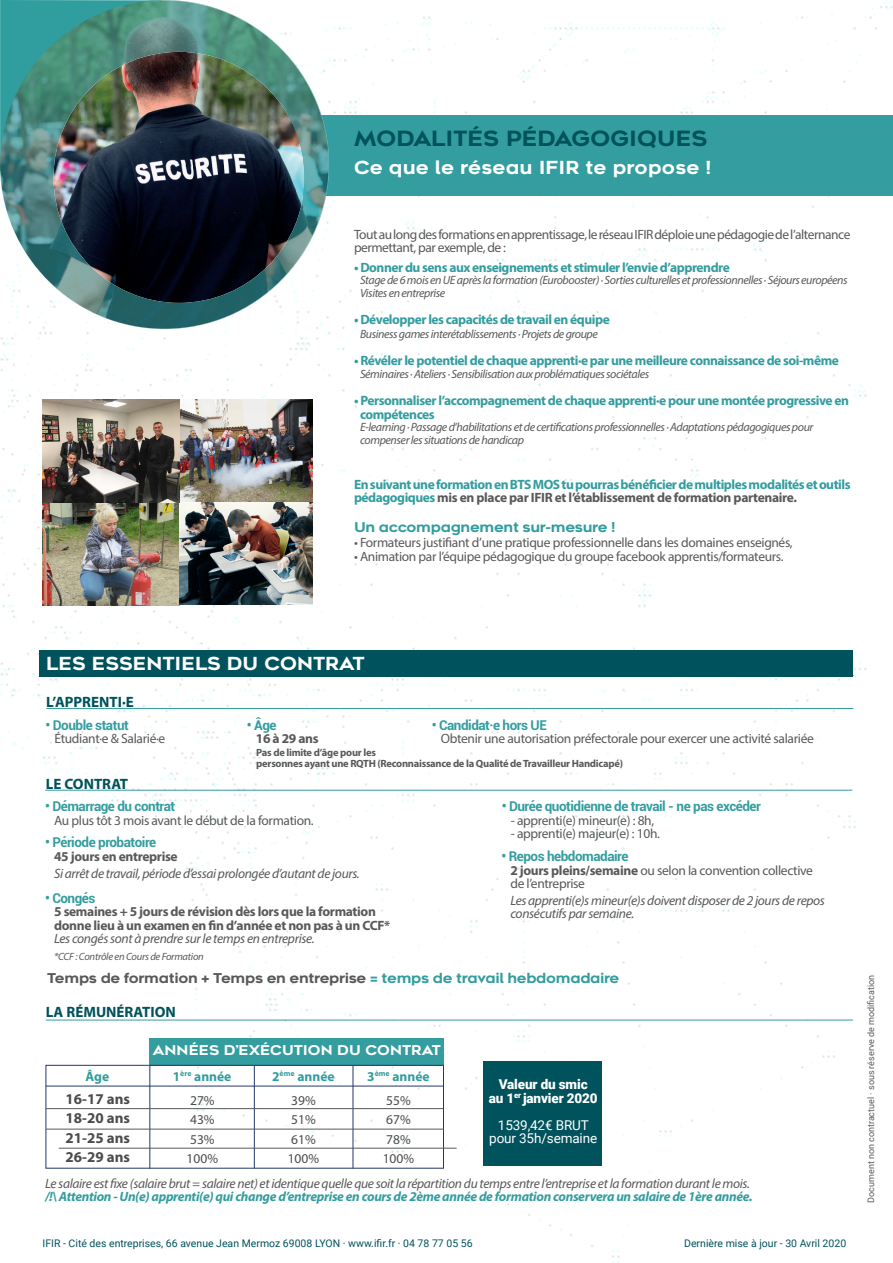
<style>
.page{position:relative;width:893px;height:1263px;background:#fff}
.page>*{position:absolute;margin:0;border:0;box-sizing:border-box;transform-origin:0 0}
.t1{font:21px "Metrosant";color:#00525c}
.t2{font:18px "Metrosant";color:#fff}
.t3{font:700 15px "Myriad Pro";color:#00525c}
.t4{font:700 15px "Myriad Pro";color:#4b4c4d}
.t5{font:13.5px/13.5px "Myriad Pro";letter-spacing:-.025em;color:#595959}
.t6{font:700 13.5px/13.5px "Myriad Pro";letter-spacing:-.035em;color:#339d9f}
.t7{font:italic 13.5px "Myriad Pro";letter-spacing:-.025em;color:#595959}
.t8{font:700 13.5px "Roboto";letter-spacing:-.035em;color:#339d9f}
.t9{font:700 13.5px "Myriad Pro";letter-spacing:-.025em;color:#595959}
.t10{font:italic 700 13.5px "Myriad Pro";letter-spacing:-.025em;color:#339d9f}
.t11{font:13.5px "Metrosant";letter-spacing:-.035em;color:#595959}
.t12{font:13.5px "Myriad Pro";color:#4b4c4d}
.t13{font:900 13.5px "Roboto";letter-spacing:-.01em;color:#fff}
.t14{font:13.5px "Metrosant";letter-spacing:-.035em;color:#339d9f}
.t15{font:13.5px/13.5px "Roboto";letter-spacing:-.01em;color:#fff;text-align:center}
.t16{font:13.5px "Metrosant";color:#fff}
.t17{font:italic 12px "Myriad Pro";letter-spacing:-.035em;color:#595959}
.t18{font:10.5px "Roboto";color:#00525c}
.t19{font:700 10.5px "Myriad Pro";letter-spacing:-.025em;color:#595959}
.t20{font:italic 10.5px "Myriad Pro";letter-spacing:-.025em;color:#595959}
.t21{font:9px "Roboto";color:#595959}
.t22{font:700 7.8px "Myriad Pro";color:#339d9f}
.s1{color:#595959}
.s2{font-weight:700}
.s3{color:#339d9f}
.s4{font-size:13.5px}
</style>
<div class="page">
<img style="left:0;top:0;width:893px;height:1263px">
<div style="left:270px;top:115px;width:623px;height:81px;background:#339d9f"></div>
<img style="left:0;top:0;width:329px;height:329px">
<img style="left:43px;top:400px;width:270px;height:205px">
<div style="left:40px;top:650px;width:813px;height:26px;background:#00525c"></div>
<div style="left:150px;top:1038px;width:294px;height:27px;background:#339d9f"></div>
<div style="left:46px;top:1065px;width:398px;height:103px;border:1px solid #22396d"></div>
<hr style="left:150px;top:1065px;width:1px;height:103px;background:#22396d">
<hr style="left:254px;top:1065px;width:1px;height:103px;background:#22396d">
<hr style="left:353px;top:1065px;width:1px;height:103px;background:#22396d">
<hr style="left:46px;top:1086px;width:398px;height:1px;background:#22396d">
<hr style="left:46px;top:1108px;width:398px;height:1px;background:#595959">
<hr style="left:46px;top:1129px;width:398px;height:1px;background:#595959">
<hr style="left:59px;top:1148px;width:398px;height:1px;background:#595959">
<div style="left:483px;top:1062px;width:119px;height:104px;background:#00525c"></div>
<hr style="left:46px;top:708px;width:807px;height:1px;background:#339d9f">
<hr style="left:45px;top:790px;width:807px;height:1px;background:#339d9f">
<hr style="left:46px;top:1020px;width:807px;height:1px;background:#339d9f">
<p class="t1" style="left:354px;top:125px;width:355px">MODALITÉS PÉDAGOGIQUES</p>
<p class="t2" style="left:354px;top:155px;width:359px">Ce que le réseau IFIR te propose !</p>
<p class="t5" style="left:354px;top:227px;width:498px">Tout au long des formations en apprentissage, le réseau IFIR déploie une pédagogie de l’alternance permettant, par exemple, de :</p>
<p class="t6" style="left:354px;top:260px;width:377px">• Donner du sens aux enseignements et stimuler l’envie d’apprendre</p>
<p class="t17" style="left:360px;top:272px;width:489px">Stage de 6 mois en UE après la formation (Eurobooster) · Sorties culturelles et professionnelles · Séjours européens</p>
<p class="t17" style="left:360px;top:286px;width:87px">Visites en entreprise</p>
<p class="t6" style="left:354px;top:312px;width:257px">• Développer les capacités de travail en équipe</p>
<p class="t17" style="left:360px;top:326px;width:239px">Business games interétablissements · Projets de groupe</p>
<p class="t6" style="left:354px;top:353px;width:486px">• Révéler le potentiel de chaque apprenti·e par une meilleure connaissance de soi-même</p>
<p class="t17" style="left:360px;top:367px;width:291px">Séminaires · Ateliers · Sensibilisation aux problématiques sociétales</p>
<p class="t6" style="left:354px;top:393px;width:496px">• Personnaliser l’accompagnement de chaque apprenti·e pour une montée progressive en</p>
<p class="t6" style="left:360px;top:407px;width:76px">compétences</p>
<p class="t17" style="left:360px;top:419px;width:455px">E-learning · Passage d’habilitations et de certifications professionnelles · Adaptations pédagogiques pour</p>
<p class="t17" style="left:360px;top:433px;width:166px">compenser les situations de handicap</p>
<p class="t6" style="left:354px;top:477px;width:498px">En suivant une formation en BTS MOS tu pourras bénéficier de multiples modalités et outils pédagogiques <span class="s1">mis en place par IFIR et l’établissement de formation partenaire.</span></p>
<p class="t14" style="left:354px;top:518px;width:263px">Un accompagnement sur-mesure !</p>
<p class="t5" style="left:354px;top:536px;width:440px">• Formateurs justifiant d’une pratique professionnelle dans les domaines enseignés,</p>
<p class="t5" style="left:354px;top:549px;width:431px">• Animation par l’équipe pédagogique du groupe facebook apprentis/formateurs.</p>
<p class="t2" style="left:46px;top:651px;width:320px">LES ESSENTIELS DU CONTRAT</p>
<p class="t3" style="left:46px;top:692px;width:89px">L’APPRENTI·E</p>
<p class="t8" style="left:45px;top:715px;width:85px">• Double statut</p>
<p class="t5" style="left:54px;top:731px;width:112px">Étudiant·e &amp; Salarié·e</p>
<p class="t8" style="left:247px;top:715px;width:31px">• Âge</p>
<p class="t9" style="left:256px;top:730px;width:64px">16 à 29 ans</p>
<p class="t8" style="left:432px;top:715px;width:117px">• Candidat·e hors UE</p>
<p class="t5" style="left:441px;top:731px;width:375px">Obtenir une autorisation préfectorale pour exercer une activité salariée</p>
<p class="t3" style="left:46px;top:774px;width:84px">LE CONTRAT</p>
<p class="t19" style="left:256px;top:746px;width:121px">Pas de limite d’âge pour les</p>
<p class="t19" style="left:256px;top:756px;width:368px">personnes ayant une RQTH (Reconnaissance de la Qualité de Travailleur Handicapé)</p>
<p class="t8" style="left:45px;top:797px;width:132px">• Démarrage du contrat</p>
<p class="t5" style="left:54px;top:813px;width:261px">Au plus tôt 3 mois avant le début de la formation.</p>
<p class="t8" style="left:45px;top:833px;width:113px">• Période probatoire</p>
<p class="t9" style="left:54px;top:848px;width:125px">45 jours en entreprise</p>
<p class="t7" style="left:54px;top:865px;width:307px">Si arrêt de travail, période d’essai prolongée d’autant de jours.</p>
<p class="t8" style="left:45px;top:888px;width:52px">• Congés</p>
<p class="t9" style="left:54px;top:903px;width:323px">5 semaines + 5 jours de révision dès lors que la formation</p>
<p class="t9" style="left:54px;top:916px;width:338px">donne lieu à un examen en fin d’année et non pas à un CCF*</p>
<p class="t7" style="left:54px;top:930px;width:262px">Les congés sont à prendre sur le temps en entreprise.</p>
<p class="t20" style="left:54px;top:949px;width:151px">*CCF : Contrôle en Cours de Formation</p>
<p class="t8" style="left:502px;top:797px;width:261px">• Durée quotidienne de travail - ne pas excéder</p>
<p class="t5" style="left:511px;top:813px;width:145px">- apprenti(e) mineur(e) : 8h,</p>
<p class="t5" style="left:511px;top:827px;width:151px">- apprenti(e) majeur(e) : 10h.</p>
<p class="t8" style="left:501px;top:847px;width:129px">• Repos hebdomadaire</p>
<p class="t5" style="left:510px;top:863px;width:304px"><span class="s2">2 jours pleins/semaine</span> ou selon la convention collective</p>
<p class="t5" style="left:510px;top:877px;width:76px">de l’entreprise</p>
<p class="t7" style="left:510px;top:892px;width:316px">Les apprenti(e)s mineur(e)s doivent disposer de 2 jours de repos</p>
<p class="t7" style="left:510px;top:905px;width:125px">consécutifs par semaine.</p>
<p class="t11" style="left:47px;top:969px;width:574px">Temps de formation + Temps en entreprise <span class="s3">= temps de travail hebdomadaire</span></p>
<p class="t3" style="left:46px;top:1002px;width:132px">LA RÉMUNÉRATION</p>
<p class="t16" style="left:153px;top:1041px;width:289px">ANNÉES D’EXÉCUTION DU CONTRAT</p>
<p class="t6" style="left:173px;top:1069px;width:60px">1<sup>ère</sup> année</p>
<p class="t6" style="left:272px;top:1069px;width:64px">2<sup>ème</sup> année</p>
<p class="t12" style="left:190px;top:1092px;width:26px">27%</p>
<p class="t12" style="left:190px;top:1111px;width:26px">43%</p>
<p class="t12" style="left:190px;top:1131px;width:26px">53%</p>
<p class="t12" style="left:187px;top:1150px;width:33px">100%</p>
<p class="t6" style="left:86px;top:1069px;width:25px">Âge</p>
<p class="t6" style="left:392px;top:1069px;width:39px">année</p>
<p class="t4" style="left:66px;top:1089px;width:66px">16-17 ans</p>
<p class="t4" style="left:66px;top:1108px;width:66px">18-20 ans</p>
<p class="t4" style="left:66px;top:1128px;width:66px">21-25 ans</p>
<p class="t4" style="left:66px;top:1147px;width:66px">26-29 ans</p>
<p class="t22" style="left:367px;top:1069px;width:24px"><span class="s4">3</span>ème</p>
<p class="t13" style="left:499px;top:1075px;width:91px">Valeur du smic</p>
<p class="t13" style="left:489px;top:1088px;width:111px">au 1<sup>er</sup> janvier 2020</p>
<p class="t15" style="left:489px;top:1117px;width:109px">1539,42€ BRUT pour 35h/semaine</p>
<p class="t12" style="left:386px;top:1092px;width:26px">55%</p>
<p class="t12" style="left:386px;top:1111px;width:26px">67%</p>
<p class="t12" style="left:386px;top:1131px;width:26px">78%</p>
<p class="t12" style="left:383px;top:1150px;width:33px">100%</p>
<p class="t7" style="left:45px;top:1175px;width:706px">Le salaire est fixe (salaire brut = salaire net) et identique quelle que soit la répartition du temps entre l’entreprise et la formation durant le mois.</p>
<p class="t10" style="left:45px;top:1188px;width:709px">/!\ Attention - Un(e) apprenti(e) qui change d’entreprise en cours de 2ème année de formation conservera un salaire de 1ère année.</p>
<p class="t12" style="left:291px;top:1092px;width:26px">39%</p>
<p class="t12" style="left:291px;top:1111px;width:26px">51%</p>
<p class="t12" style="left:291px;top:1131px;width:26px">61%</p>
<p class="t12" style="left:288px;top:1150px;width:33px">100%</p>
<p class="t18" style="left:43px;top:1236px;width:432px">IFIR - Cité des entreprises, 66 avenue Jean Mermoz 69008 LYON · www.ifir.fr · 04 78 77 05 56</p>
<p class="t18" style="left:684px;top:1236px;width:164px">Dernière mise à jour - 30 Avril 2020</p>
<p class="t21" style="left:864px;top:1203px;width:230px;rotate:-90deg">Document non contractuel · sous réserve de modification</p>
</div>
